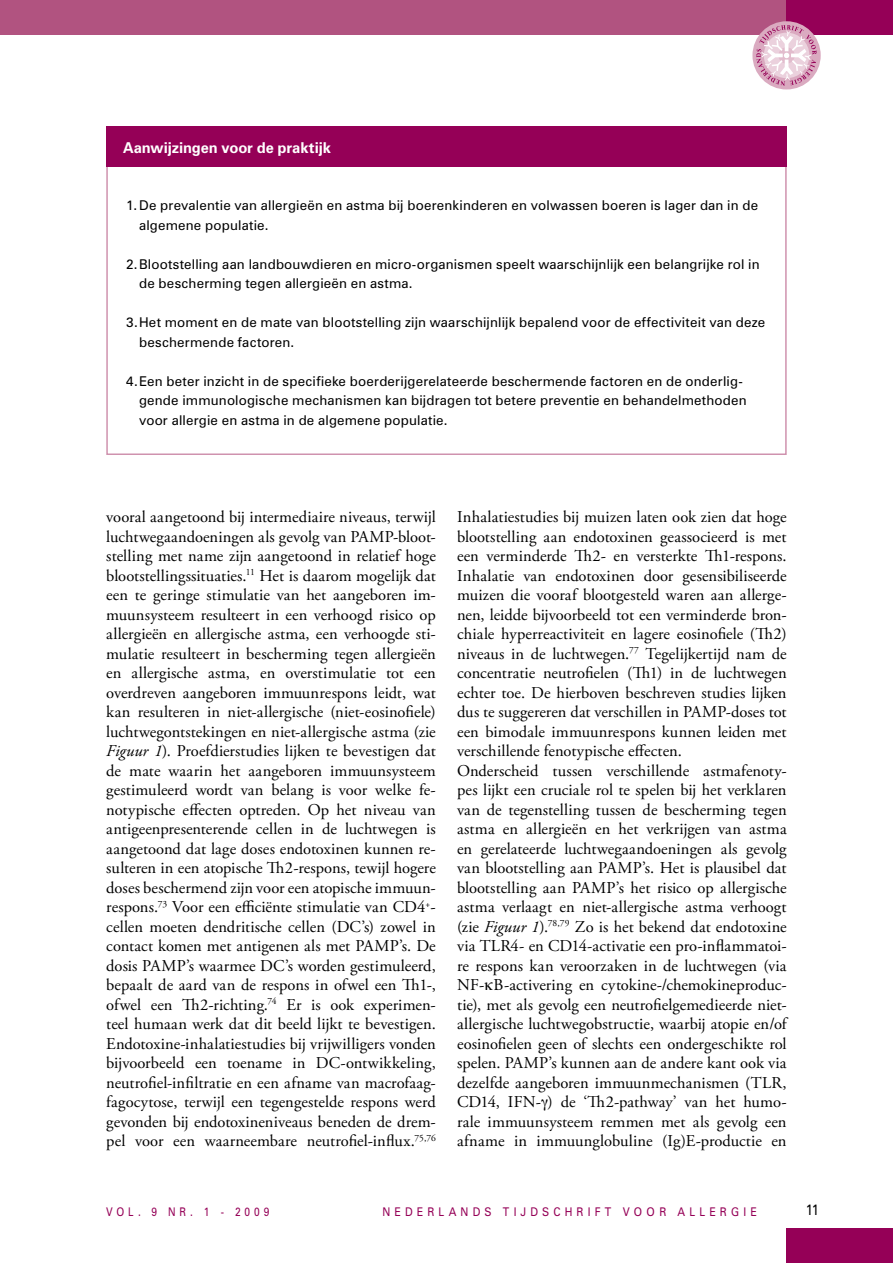
<style>
.page{position:relative;width:893px;height:1263px;background:#fff}
.page>*{position:absolute;margin:0;border:0;box-sizing:border-box;transform-origin:0 0}
.t1{font:16.5px/19.5px "Adobe Garamond Pro";letter-spacing:.005em;color:#000;text-align:justify}
.t2{font:700 15px "Zurich BT";color:#fff}
.t3{font:14.85px "Zurich BT";color:#000;scale:.85 1}
.t4{font:13.5px/19.5px "Zurich BT";letter-spacing:.015em;color:#000}
.t5{font:12px "Zurich BT";letter-spacing:.38em;color:#950057;scale:.9 1}
.t6{font:12px "Zurich BT";letter-spacing:.38em;color:#950057;scale:.85 1}
.s1{font-style:italic}
</style>
<div class="page">
<div style="left:0;top:0;width:893px;height:34px;background:#b15380"></div>
<div style="left:787px;top:0;width:106px;height:34px;background:#950057"></div>
<div style="left:752px;top:21px;width:69px;height:68px;background:#daaac0;border-radius:50%"></div>
<svg style="left:756px;top:25px;width:61px;height:61px"></svg>
<div style="left:787px;top:1229px;width:106px;height:34px;background:#950057"></div>
<div style="left:106px;top:126px;width:681px;height:41px;background:#950057"></div>
<p class="t2" style="left:123px;top:138px;width:209px">Aanwijzingen voor de praktijk</p>
<p class="t4" style="left:139px;top:195px;width:621px;text-indent:-13px">1. De prevalentie van allergieën en astma bij boerenkinderen en volwassen boeren is lager dan in de algemene populatie.</p>
<p class="t4" style="left:139px;top:254px;width:622px;text-indent:-13px">2.Blootstelling aan landbouwdieren en micro-organismen speelt waarschijnlijk een belangrijke rol in de bescherming tegen allergieën en astma.</p>
<p class="t4" style="left:139px;top:312px;width:628px;text-indent:-13px">3. Het moment en de mate van blootstelling zijn waarschijnlijk bepalend voor de effectiviteit van deze beschermende factoren.</p>
<p class="t4" style="left:139px;top:371px;width:609px;text-indent:-13px">4. Een beter inzicht in de specifieke boerderijgerelateerde beschermende factoren en de onderlig&shy;gende immunologische mechanismen kan bijdragen tot betere preventie en behandelmethoden voor allergie en astma in de algemene populatie.</p>
<p class="t1" style="left:106px;top:508px;width:331px">vooral aangetoond bij intermediaire niveaus, terwijl luchtwegaandoeningen als gevolg van PAMP-bloot&shy;stelling met name zijn aangetoond in relatief hoge blootstellingssituaties.<sup>11</sup> Het is daarom mogelijk dat een te geringe stimulatie van het aangeboren im&shy;muunsysteem resulteert in een verhoogd risico op allergieën en allergische astma, een verhoogde sti&shy;mulatie resulteert in bescherming tegen allergieën en allergische astma, en overstimulatie tot een overdreven aangeboren immuunrespons leidt, wat kan resulteren in niet-allergische (niet-eosinofiele) luchtwegontstekingen en niet-allergische astma (zie <span class="s1">Figuur 1</span>). Proefdierstudies lijken te bevestigen dat de mate waarin het aangeboren immuunsysteem gestimuleerd wordt van belang is voor welke fe&shy;notypische effecten optreden. Op het niveau van antigeenpresenterende cellen in de luchtwegen is aangetoond dat lage doses endotoxinen kunnen re&shy;sulteren in een atopische Th2-respons, tewijl hogere doses beschermend zijn voor een atopische immuun&shy;respons.<sup>73</sup> Voor een efficiënte stimulatie van CD4<sup>+</sup>- cellen moeten dendritische cellen (DC’s) zowel in contact komen met antigenen als met PAMP’s. De dosis PAMP’s waarmee DC’s worden gestimuleerd, bepaalt de aard van de respons in ofwel een Th1-, ofwel een Th2-richting.<sup>74</sup> Er is ook experimen&shy;teel humaan werk dat dit beeld lijkt te bevestigen.<br>Endotoxine-inhalatiestudies bij vrijwilligers vonden bijvoorbeeld een toename in DC-ontwikkeling, neutrofiel-infiltratie en een afname van macrofaag&shy;fagocytose, terwijl een tegengestelde respons werd gevonden bij endotoxineniveaus beneden de drem&shy;pel voor een waarneembare neutrofiel-influx.<sup>75,76</sup></p>
<p class="t1" style="left:457px;top:508px;width:331px;text-align:left">Inhalatiestudies bij muizen laten ook zien dat hoge blootstelling aan endotoxinen geassocieerd is met een verminderde Th2- en versterkte Th1-respons.<br>Inhalatie van endotoxinen door gesensibiliseerde muizen die vooraf blootgesteld waren aan allerge&shy;nen, leidde bijvoorbeeld tot een verminderde bron&shy;chiale hyperreactiviteit en lagere eosinofiele (Th2) niveaus in de luchtwegen.<sup>77</sup> Tegelijkertijd nam de concentratie neutrofielen (Th1) in de luchtwegen echter toe. De hierboven beschreven studies lijken dus te suggereren dat verschillen in PAMP-doses tot een bimodale immuunrespons kunnen leiden met verschillende fenotypische effecten.<br>Onderscheid tussen verschillende astmafenoty&shy;pes lijkt een cruciale rol te spelen bij het verklaren van de tegenstelling tussen de bescherming tegen astma en allergieën en het verkrijgen van astma en gerelateerde luchtwegaandoeningen als gevolg van blootstelling aan PAMP’s. Het is plausibel dat blootstelling aan PAMP’s het risico op allergische astma verlaagt en niet-allergische astma verhoogt (zie <span class="s1">Figuur 1</span>).<sup>78,79</sup> Zo is het bekend dat endotoxine via TLR4- en CD14-activatie een pro-inflammatoi&shy;re respons kan veroorzaken in de luchtwegen (via NF- B-activering en cytokine-/chemokineproduc&shy;tie), met als gevolg een neutrofielgemedieerde niet&shy;allergische luchtwegobstructie, waarbij atopie en/of eosinofielen geen of slechts een ondergeschikte rol spelen. PAMP’s kunnen aan de andere kant ook via dezelfde aangeboren immuunmechanismen (TLR, CD14, IFN- ) de ‘Th2-pathway’ van het humo&shy;rale immuunsysteem remmen met als gevolg een afname in immuunglobuline (Ig)E-productie en</p>
<p class="t6" style="left:106px;top:1204px;width:193px">VOL. 9 nr. 1 - 2009</p>
<p class="t5" style="left:382px;top:1204px;width:280px">N ederl ands Tijdschrift voo</p>
<p class="t5" style="left:659px;top:1204px;width:32px">r All</p>
<p class="t5" style="left:709px;top:1204px;width:54px">ergie</p>
<p class="t3" style="left:806px;top:1201px;width:17px">11</p>
</div>
